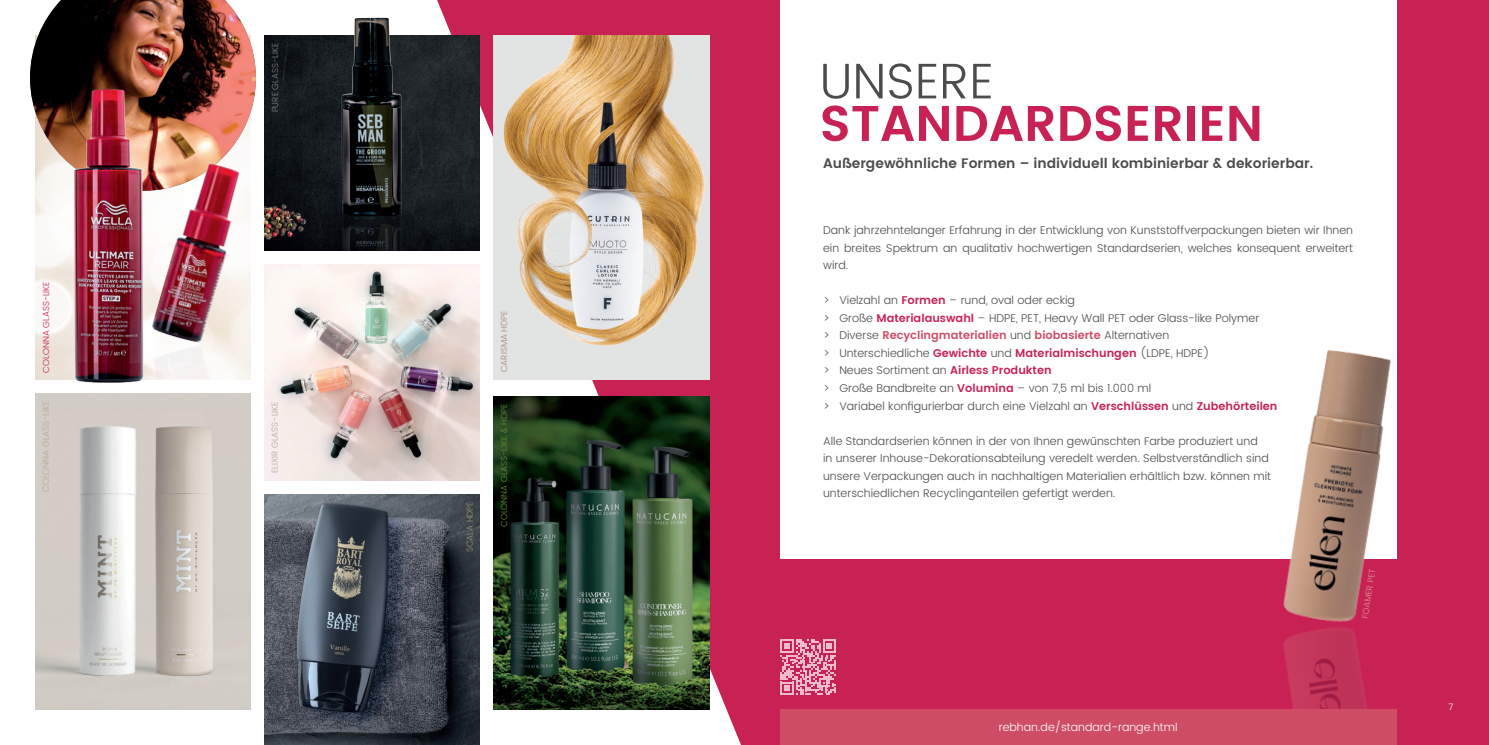
<style>
.page{position:relative;width:1489px;height:745px;background:#fff}
.page>*{position:absolute;margin:0;border:0;box-sizing:border-box;transform-origin:0 0}
.t1{font:600 50px "Poppins";color:#c72253}
.t2{font:300 50px "Poppins";color:#4b4c4d}
.t3{font:600 13.75px "Poppins";color:#4b4c4d}
.t4{font:300 11.25px/17.5px "Poppins";color:#4b4c4d}
.t5{font:300 11.25px "Poppins";color:#fff}
.t6{font:300 8.75px "Poppins";color:#b6a99d}
.t7{font:300 8.75px "Poppins";color:#698b3b}
.t8{font:300 8.75px "Poppins";color:#c72253}
.t9{font:300 8.75px "Poppins";color:#808285}
.t10{font:300 8.75px "Poppins";color:#a88970}
.t11{font:300 8.75px "Poppins";color:#9e8c75}
.t12{font:300 8.75px "Poppins";color:#de9296}
.t13{font:300 8.75px "Poppins";color:#fff}
.s1{font-weight:600;color:#c72253}
.s2{font-weight:600;color:#ce4c64}
</style>
<div class="page">
<svg style="left:437px;top:0;width:307px;height:744px;fill:#c72253"></svg>
<div style="left:744px;top:0;width:744px;height:744px;background:#c72253"></div>
<img style="left:265px;top:494px;width:215px;height:250px">
<div style="left:780px;top:0;width:615px;height:558px;background:#fff"></div>
<img style="left:494px;top:396px;width:215px;height:313px">
<img style="left:35px;top:393px;width:215px;height:316px">
<img style="left:264px;top:35px;width:215px;height:215px">
<img style="left:341px;top:18px;width:61px;height:232px">
<img style="left:267px;top:180px;width:54px;height:71px">
<img style="left:265px;top:265px;width:215px;height:215px">
<img style="left:494px;top:35px;width:215px;height:344px">
<img style="left:1256px;top:336px;width:141px;height:273px">
<img style="left:1283px;top:609px;width:113px;height:135px">
<div style="left:780px;top:709px;width:615px;height:35px;background:#ce4c64"></div>
<svg style="left:780px;top:639px;width:56px;height:55px"></svg>
<svg style="left:35px;top:191px;width:216px;height:188px"></svg>
<img style="left:30px;top:0;width:226px;height:191px">
<img style="left:46px;top:83px;width:127px;height:300px">
<img style="left:131px;top:147px;width:136px;height:213px">
<img style="left:131px;top:326px;width:98px;height:53px">
<p class="t8" style="left:40px;top:372px;width:92px;rotate:-90deg">COLONNA GLASS-LIKE</p>
<p class="t6" style="left:39px;top:491px;width:92px;rotate:-90deg">COLONNA GLASS-LIKE</p>
<p class="t9" style="left:269px;top:112px;width:71px;rotate:-90deg">PURE GLASS-LIKE</p>
<p class="t6" style="left:268px;top:472px;width:73px;rotate:-90deg">ELIXIR GLASS-LIKE</p>
<p class="t11" style="left:463px;top:552px;width:53px;rotate:-90deg">SCALA HDPE</p>
<p class="t10" style="left:498px;top:372px;width:63px;rotate:-90deg">CARISMA HDPE</p>
<p class="t7" style="left:498px;top:526px;width:124px;rotate:-90deg">COLONNA GLASS-LIKE &amp; HDPE</p>
<h1 class="t2" style="left:819px;top:45px;width:176px">UNSERE</h1>
<h1 class="t1" style="left:819px;top:86px;width:445px">STANDARDSERIEN</h1>
<p class="t3" style="left:823px;top:153px;width:491px">Außergewöhnliche Formen – individuell kombinierbar &amp; dekorierbar.</p>
<p class="t4" style="left:823px;top:222px;width:531px;text-align:justify">Dank jahrzehntelanger Erfahrung in der Entwicklung von Kunststoffverpackungen bieten wir Ihnen ein breites Spektrum an qualitativ hochwertigen Standardserien, welches konsequent erweitert wird.</p>
<p class="t4" style="left:823px;top:292px;width:456px">&gt; Vielzahl an <span class="s1">Formen</span> – rund, oval oder eckig<br>&gt; Große <span class="s1">Materialauswahl</span> – HDPE, PET, Heavy Wall PET oder Glass-like Polymer<br>&gt; Diverse <span class="s2">Recyclingmaterialien</span> und <span class="s2">biobasierte</span> Alternativen<br>&gt; Unterschiedliche <span class="s1">Gewichte</span> und <span class="s1">Materialmischungen</span> (LDPE, HDPE)<br>&gt; Neues Sortiment an <span class="s1">Airless Produkten<br></span>&gt; Große Bandbreite an <span class="s1">Volumina</span> – von 7,5 ml bis 1.000 ml<br>&gt; Variabel konfigurierbar durch eine Vielzahl an <span class="s1">Verschlüssen</span> und <span class="s1">Zubehörteilen</span></p>
<p class="t4" style="left:823px;top:432px;width:449px">Alle Standardserien können in der von Ihnen gewünschten Farbe produziert und<br>in unserer Inhouse-Dekorationsabteilung veredelt werden. Selbstverständlich sind unsere Verpackungen auch in nachhaltigen Materialien erhältlich bzw. können mit unterschiedlichen Recyclinganteilen gefertigt werden.</p>
<p class="t12" style="left:1358px;top:617px;width:52px;rotate:-81deg">FOAMER PET</p>
<p class="t5" style="left:998px;top:719px;width:180px">rebhan.de/standard-range.html</p>
<p class="t13" style="left:1448px;top:699px;width:6px">7</p>
</div>
